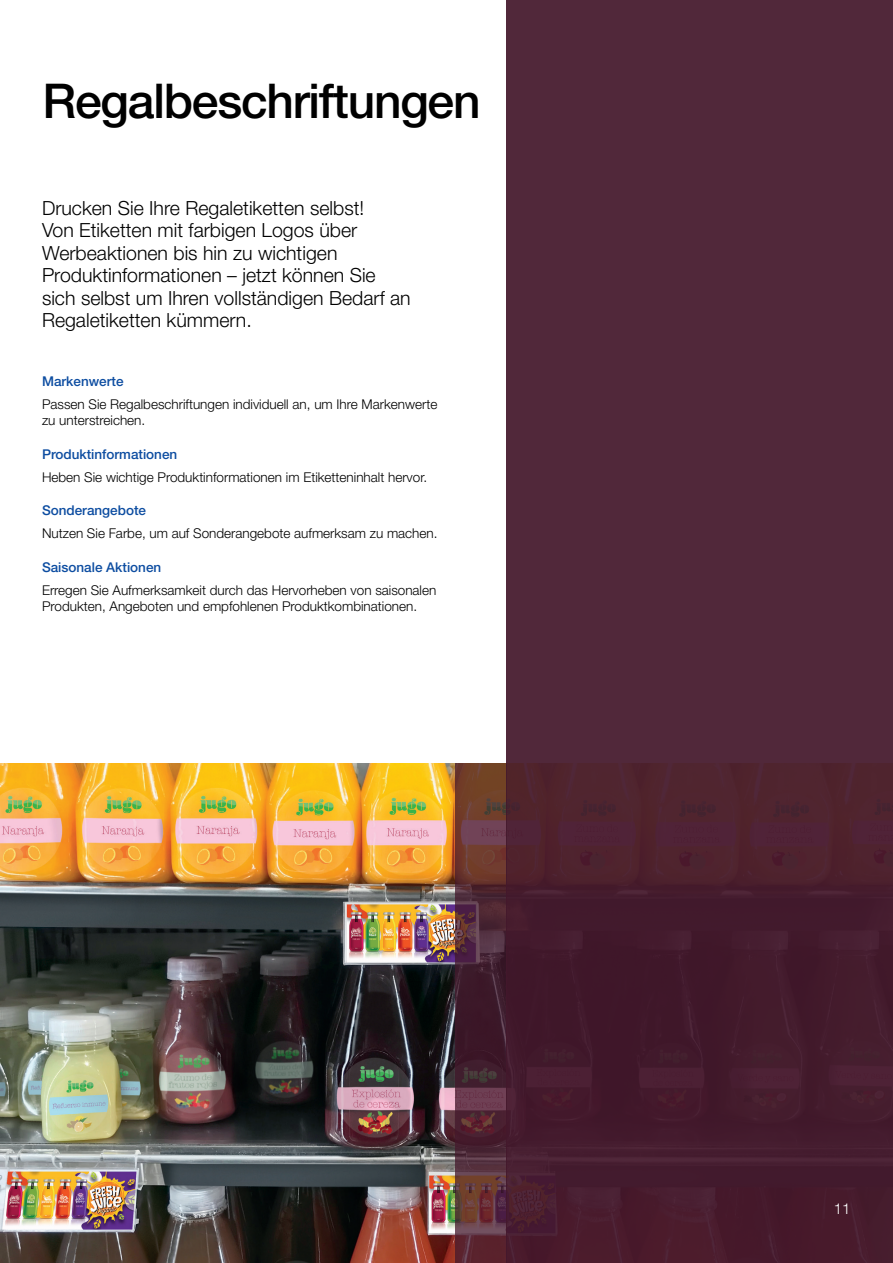
<style>
.page{position:relative;width:893px;height:1263px;background:#fff}
.page>*{position:absolute;margin:0;border:0;box-sizing:border-box;transform-origin:0 0}
.t1{font:500 48px "Helvetica Neue LT Pro";letter-spacing:-.025em;color:#000}
.t2{font:300 19.5px/22.5px "Helvetica Neue LT Pro";color:#000}
.t3{font:300 15px "Helvetica Neue LT Pro";color:#fff}
.Brochure_Body_Copy{font:300 13.5px/16.5px "Helvetica Neue LT Pro";color:#000}
.Brochure_Body_Copy-2{font:500 13.5px "Helvetica Neue LT Pro";color:#0d4da1}
</style>
<div class="page">
<img style="left:0;top:764px;width:455px;height:499px">
<div style="left:506px;top:0;width:387px;height:1263px;background:linear-gradient(to right,#4d2335,#4d2435)"></div>
<svg style="left:455px;top:764px;width:51px;height:499px;background:#582e35"></svg>
<p class="t1" style="left:43px;top:72px;width:440px">Regalbeschriftungen</p>
<p class="t2" style="left:42px;top:196px;width:370px">Drucken Sie Ihre Regaletiketten selbst!<br>Von Etiketten mit farbigen Logos über Werbeaktionen bis hin zu wichtigen Produktinformationen – jetzt können Sie sich selbst um Ihren vollständigen Bedarf an Regaletiketten kümmern.</p>
<p class="Brochure_Body_Copy-2" style="left:42px;top:373px;width:83px">Markenwerte</p>
<p class="Brochure_Body_Copy" style="left:42px;top:396px;width:397px">Passen Sie Regalbeschriftungen individuell an, um Ihre Markenwerte zu unterstreichen.</p>
<p class="Brochure_Body_Copy-2" style="left:42px;top:446px;width:137px">Produktinformationen</p>
<p class="Brochure_Body_Copy" style="left:42px;top:468px;width:387px">Heben Sie wichtige Produktinformationen im Etiketteninhalt hervor.</p>
<p class="Brochure_Body_Copy-2" style="left:42px;top:502px;width:106px">Sonderangebote</p>
<p class="Brochure_Body_Copy" style="left:42px;top:525px;width:397px">Nutzen Sie Farbe, um auf Sonderangebote aufmerksam zu machen.</p>
<p class="Brochure_Body_Copy-2" style="left:42px;top:559px;width:121px">Saisonale Aktionen</p>
<p class="Brochure_Body_Copy" style="left:42px;top:581px;width:396px">Erregen Sie Aufmerksamkeit durch das Hervorheben von saisonalen<br>Produkten, Angeboten und empfohlenen Produktkombinationen.</p>
<p class="t3" style="left:834px;top:1200px;width:18px">11</p>
</div>
